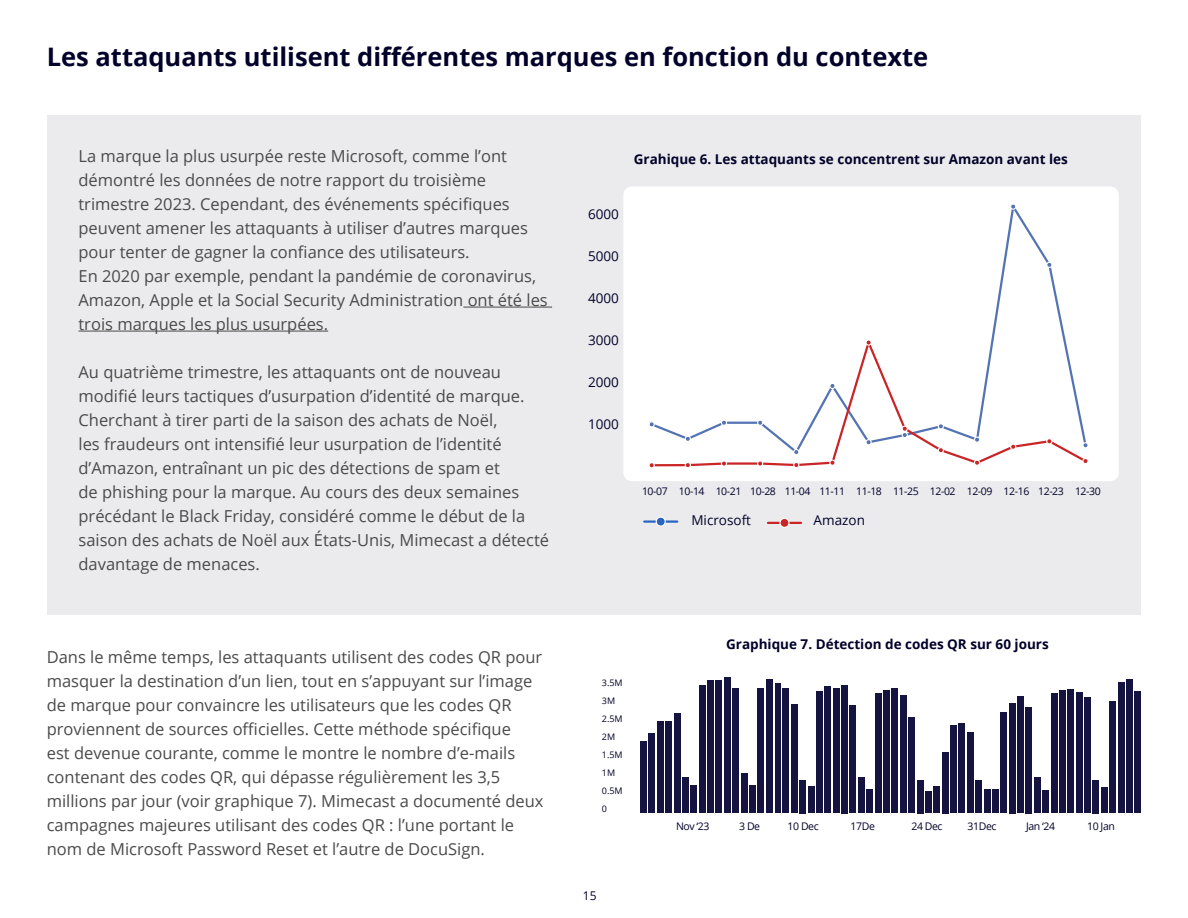
<style>
.page{position:relative;width:1188px;height:918px;background:#fff}
.page>*{position:absolute;margin:0;border:0;box-sizing:border-box;transform-origin:0 0}
.t1{font:700 25.5px "Open Sans";color:#01012a}
.t2{font:16.5px/24px "Open Sans";color:#4a4a4a}
.t3{font:700 13.5px "Open Sans";color:#01012a}
.t4{font:13.5px "Open Sans";color:#01012a}
.t5{font:12px "Open Sans";color:#01012a}
.t6{font:10.5px "Open Sans";letter-spacing:-.04em;color:#01012a}
.t7{font:9px/18px "Open Sans";color:#01012a}
</style>
<div class="page">
<div style="left:47px;top:115px;width:1094px;height:499px;background:#ebebed"></div>
<hr style="left:463px;top:307px;width:89px;height:1px;background:#4a4a4a">
<hr style="left:79px;top:331px;width:249px;height:1px;background:#4a4a4a">
<div style="left:623px;top:186px;width:496px;height:295px;background:#fff;border-radius:9px"></div>
<svg style="left:992px;top:211px;width:73px;height:125px"></svg>
<svg style="left:1011px;top:204px;width:6px;height:7px"></svg>
<svg style="left:1045px;top:261px;width:8px;height:8px"></svg>
<svg style="left:649px;top:336px;width:439px;height:131px"></svg>
<svg style="left:649px;top:461px;width:7px;height:7px"></svg>
<svg style="left:684px;top:461px;width:8px;height:7px"></svg>
<svg style="left:720px;top:460px;width:8px;height:7px"></svg>
<svg style="left:756px;top:460px;width:8px;height:7px"></svg>
<svg style="left:792px;top:448px;width:8px;height:19px"></svg>
<svg style="left:829px;top:459px;width:7px;height:8px"></svg>
<svg style="left:865px;top:339px;width:7px;height:7px"></svg>
<svg style="left:901px;top:425px;width:8px;height:14px"></svg>
<svg style="left:937px;top:446px;width:8px;height:8px"></svg>
<svg style="left:973px;top:459px;width:8px;height:8px"></svg>
<svg style="left:1009px;top:443px;width:8px;height:8px"></svg>
<svg style="left:1045px;top:437px;width:8px;height:8px"></svg>
<svg style="left:1082px;top:457px;width:6px;height:8px"></svg>
<hr style="left:644px;top:520px;width:33px;height:3px;background:#2b65c4">
<svg style="left:655px;top:516px;width:11px;height:11px"></svg>
<hr style="left:768px;top:522px;width:33px;height:2px;background:#c82528">
<svg style="left:779px;top:517px;width:11px;height:12px"></svg>
<div style="left:640px;top:742px;width:7px;height:71px;background:#15133f"></div>
<div style="left:648px;top:734px;width:7px;height:79px;background:#15133f"></div>
<div style="left:657px;top:721px;width:7px;height:92px;background:#15133f"></div>
<div style="left:665px;top:721px;width:7px;height:92px;background:#15133f"></div>
<div style="left:674px;top:713px;width:7px;height:100px;background:#15133f"></div>
<div style="left:682px;top:777px;width:7px;height:36px;background:#15133f"></div>
<div style="left:690px;top:785px;width:7px;height:28px;background:#15133f"></div>
<div style="left:699px;top:686px;width:7px;height:127px;background:#15133f"></div>
<div style="left:707px;top:680px;width:7px;height:133px;background:#15133f"></div>
<div style="left:715px;top:680px;width:7px;height:133px;background:#15133f"></div>
<div style="left:724px;top:677px;width:7px;height:136px;background:#15133f"></div>
<div style="left:732px;top:688px;width:7px;height:125px;background:#15133f"></div>
<div style="left:741px;top:773px;width:7px;height:40px;background:#15133f"></div>
<div style="left:749px;top:785px;width:7px;height:28px;background:#15133f"></div>
<div style="left:757px;top:688px;width:7px;height:125px;background:#15133f"></div>
<div style="left:766px;top:679px;width:7px;height:134px;background:#15133f"></div>
<div style="left:775px;top:684px;width:5px;height:129px;background:#15133f"></div>
<div style="left:783px;top:688px;width:6px;height:125px;background:#15133f"></div>
<div style="left:791px;top:705px;width:7px;height:108px;background:#15133f"></div>
<div style="left:799px;top:780px;width:7px;height:33px;background:#15133f"></div>
<div style="left:808px;top:787px;width:7px;height:26px;background:#15133f"></div>
<div style="left:816px;top:691px;width:7px;height:122px;background:#15133f"></div>
<div style="left:824px;top:687px;width:7px;height:126px;background:#15133f"></div>
<div style="left:833px;top:688px;width:7px;height:125px;background:#15133f"></div>
<div style="left:841px;top:685px;width:7px;height:128px;background:#15133f"></div>
<div style="left:850px;top:706px;width:6px;height:107px;background:#15133f"></div>
<div style="left:858px;top:777px;width:7px;height:36px;background:#15133f"></div>
<div style="left:866px;top:790px;width:7px;height:23px;background:#15133f"></div>
<div style="left:875px;top:694px;width:7px;height:119px;background:#15133f"></div>
<div style="left:883px;top:690px;width:7px;height:123px;background:#15133f"></div>
<div style="left:891px;top:689px;width:7px;height:124px;background:#15133f"></div>
<div style="left:900px;top:696px;width:7px;height:117px;background:#15133f"></div>
<div style="left:908px;top:717px;width:7px;height:96px;background:#15133f"></div>
<div style="left:917px;top:780px;width:6px;height:33px;background:#15133f"></div>
<div style="left:925px;top:792px;width:7px;height:21px;background:#15133f"></div>
<div style="left:933px;top:787px;width:7px;height:26px;background:#15133f"></div>
<div style="left:942px;top:752px;width:7px;height:61px;background:#15133f"></div>
<div style="left:950px;top:725px;width:7px;height:88px;background:#15133f"></div>
<div style="left:958px;top:723px;width:7px;height:90px;background:#15133f"></div>
<div style="left:967px;top:732px;width:7px;height:81px;background:#15133f"></div>
<div style="left:975px;top:781px;width:7px;height:32px;background:#15133f"></div>
<div style="left:984px;top:790px;width:6px;height:23px;background:#15133f"></div>
<div style="left:992px;top:790px;width:7px;height:23px;background:#15133f"></div>
<div style="left:1000px;top:712px;width:7px;height:101px;background:#15133f"></div>
<div style="left:1009px;top:703px;width:7px;height:110px;background:#15133f"></div>
<div style="left:1017px;top:697px;width:7px;height:116px;background:#15133f"></div>
<div style="left:1025px;top:707px;width:7px;height:106px;background:#15133f"></div>
<div style="left:1034px;top:777px;width:7px;height:36px;background:#15133f"></div>
<div style="left:1042px;top:791px;width:7px;height:22px;background:#15133f"></div>
<div style="left:1051px;top:694px;width:6px;height:119px;background:#15133f"></div>
<div style="left:1059px;top:690px;width:7px;height:123px;background:#15133f"></div>
<div style="left:1067px;top:690px;width:7px;height:123px;background:#15133f"></div>
<div style="left:1076px;top:693px;width:7px;height:120px;background:#15133f"></div>
<div style="left:1084px;top:698px;width:7px;height:115px;background:#15133f"></div>
<div style="left:1093px;top:780px;width:6px;height:33px;background:#15133f"></div>
<div style="left:1101px;top:788px;width:7px;height:25px;background:#15133f"></div>
<div style="left:1109px;top:702px;width:7px;height:111px;background:#15133f"></div>
<div style="left:1118px;top:683px;width:6px;height:130px;background:#15133f"></div>
<div style="left:1126px;top:680px;width:7px;height:133px;background:#15133f"></div>
<div style="left:1134px;top:691px;width:7px;height:122px;background:#15133f"></div>
<h1 class="t1" style="left:47px;top:39px;width:883px">Les attaquants utilisent différentes marques en fonction du contexte</h1>
<p class="t2" style="left:79px;top:143px;width:471px">La marque la plus usurpée reste Microsoft, comme l’ont démontré les données de notre rapport du troisième trimestre 2023. Cependant, des événements spécifiques peuvent amener les attaquants à utiliser d’autres marques pour tenter de gagner la confiance des utilisateurs.<br>En 2020 par exemple, pendant la pandémie de coronavirus, Amazon, Apple et la Social Security Administration ont été les trois marques les plus usurpées.</p>
<p class="t2" style="left:79px;top:360px;width:472px">Au quatrième trimestre, les attaquants ont de nouveau modifié leurs tactiques d’usurpation d’identité de marque.<br>Cherchant à tirer parti de la saison des achats de Noël,<br>les fraudeurs ont intensifié leur usurpation de l’identité d’Amazon, entraînant un pic des détections de spam et<br>de phishing pour la marque. Au cours des deux semaines précédant le Black Friday, considéré comme le début de la saison des achats de Noël aux États-Unis, Mimecast a détecté davantage de menaces.</p>
<p class="t2" style="left:47px;top:644px;width:498px">Dans le même temps, les attaquants utilisent des codes QR pour masquer la destination d’un lien, tout en s’appuyant sur l’image de marque pour convaincre les utilisateurs que les codes QR proviennent de sources officielles. Cette méthode spécifique<br>est devenue courante, comme le montre le nombre d’e-mails contenant des codes QR, qui dépasse régulièrement les 3,5 millions par jour (voir graphique 7). Mimecast a documenté deux campagnes majeures utilisant des codes QR : l’une portant le nom de Microsoft Password Reset et l’autre de DocuSign.</p>
<p class="t3" style="left:634px;top:150px;width:436px">Grahique 6. Les attaquants se concentrent sur Amazon avant les</p>
<p class="t4" style="left:588px;top:205px;width:32px">6000</p>
<p class="t4" style="left:588px;top:247px;width:32px">5000</p>
<p class="t4" style="left:588px;top:289px;width:32px">4000</p>
<p class="t4" style="left:588px;top:331px;width:32px">3000</p>
<p class="t4" style="left:588px;top:373px;width:32px">2000</p>
<p class="t4" style="left:588px;top:415px;width:32px">1000</p>
<p class="t6" style="left:642px;top:484px;width:460px">10-07 10-14 10-21 10-28 11-04 11-11 11-18 11-25 12-02 12-09 12-16 12-23 12-30</p>
<p class="t4" style="left:691px;top:511px;width:61px">Microsoft</p>
<p class="t4" style="left:814px;top:511px;width:53px">Amazon</p>
<p class="t7" style="left:602px;top:674px;width:22px">3.5M<br>3M<br>2.5M<br>2M<br>1.5M<br>1M<br>0.5M<br>0</p>
<p class="t5" style="left:583px;top:888px;width:15px">15</p>
<p class="t3" style="left:726px;top:634px;width:324px">Graphique 7. Détection de codes QR sur 60 jours</p>
<p class="t6" style="left:676px;top:819px;width:35px">Nov ‘23</p>
<p class="t6" style="left:739px;top:819px;width:23px">3 De</p>
<p class="t6" style="left:788px;top:819px;width:33px">10 Dec</p>
<p class="t6" style="left:851px;top:819px;width:26px">17De</p>
<p class="t6" style="left:911px;top:819px;width:33px">24 Dec</p>
<p class="t6" style="left:968px;top:819px;width:30px">31Dec</p>
<p class="t6" style="left:1026px;top:819px;width:31px">Jan ‘24</p>
<p class="t6" style="left:1087px;top:819px;width:29px">10 Jan</p>
</div>
